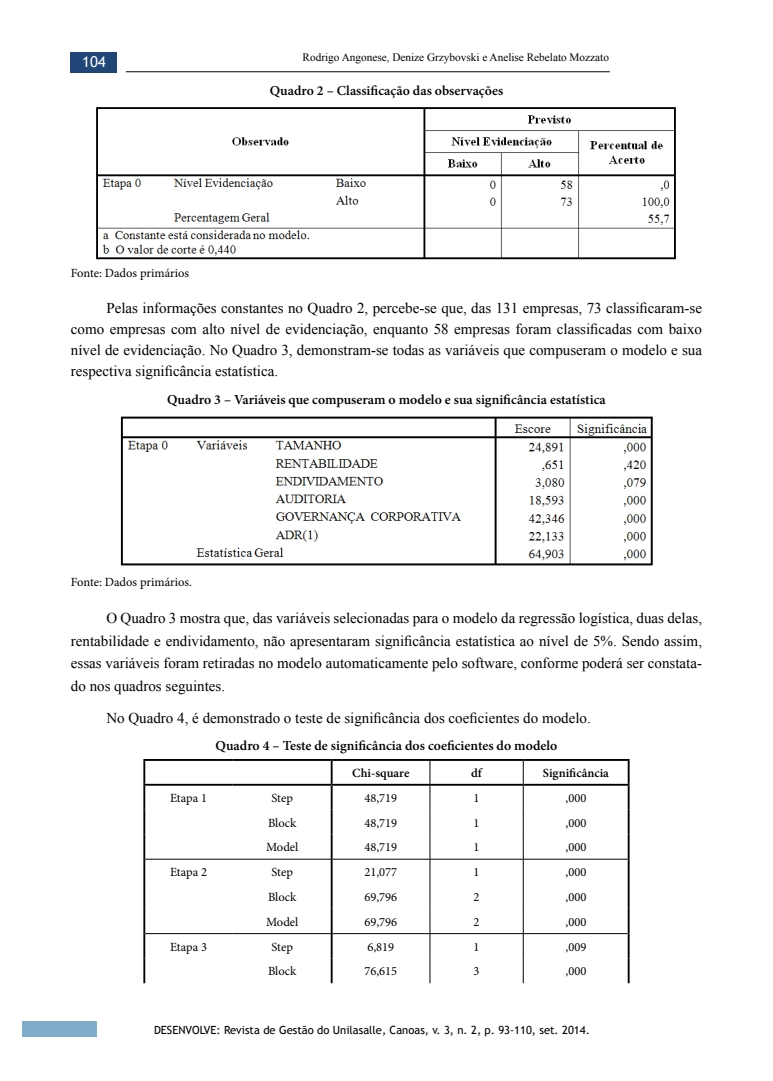
<style>
.page{position:relative;width:773px;height:1081px;background:#fff}
.page>*{position:absolute;margin:0;border:0;box-sizing:border-box;transform-origin:0 0}
.t1{font:15px/21.2px "Times New Roman";color:#000;text-align:justify}
.t2{font:15px "Trebuchet MS";color:#fff}
.t3{font:600 13.75px "Minion Pro";color:#000}
.t4{font:12.5px "Minion Pro";color:#000}
.t5{font:600 12.5px "Minion Pro";color:#000}
.t6{font:11.25px "Trebuchet MS";color:#000}
.t7{font:11.25px "Times New Roman";color:#000}
</style>
<div class="page">
<div style="left:71px;top:52px;width:46px;height:20px;background:#1f4677"></div>
<hr style="left:126px;top:71px;width:483px;height:1px;background:#000">
<div style="left:22px;top:1021px;width:75px;height:16px;background:#80adcc"></div>
<svg style="left:145px;top:761px;width:482px;height:222px"></svg>
<hr style="left:143px;top:761px;width:2px;height:23px;background:#000">
<hr style="left:143px;top:759px;width:90px;height:2px;background:#000">
<hr style="left:233px;top:759px;width:98px;height:2px;background:#000">
<hr style="left:330px;top:761px;width:2px;height:23px;background:#000">
<hr style="left:331px;top:759px;width:99px;height:2px;background:#000">
<hr style="left:430px;top:759px;width:93px;height:2px;background:#000">
<hr style="left:523px;top:759px;width:106px;height:2px;background:#000">
<hr style="left:627px;top:761px;width:2px;height:23px;background:#000">
<hr style="left:143px;top:786px;width:2px;height:23px;background:#000">
<hr style="left:330px;top:786px;width:2px;height:23px;background:#000">
<hr style="left:143px;top:784px;width:90px;height:2px;background:#000">
<hr style="left:233px;top:784px;width:98px;height:2px;background:#000">
<hr style="left:331px;top:784px;width:99px;height:2px;background:#000">
<hr style="left:430px;top:784px;width:93px;height:2px;background:#000">
<hr style="left:523px;top:784px;width:106px;height:2px;background:#000">
<hr style="left:627px;top:786px;width:2px;height:23px;background:#000">
<hr style="left:143px;top:809px;width:2px;height:25px;background:#000">
<hr style="left:330px;top:809px;width:2px;height:25px;background:#000">
<hr style="left:627px;top:809px;width:2px;height:25px;background:#000">
<hr style="left:143px;top:834px;width:2px;height:25px;background:#000">
<hr style="left:330px;top:834px;width:2px;height:25px;background:#000">
<hr style="left:627px;top:834px;width:2px;height:25px;background:#000">
<hr style="left:143px;top:859px;width:2px;height:25px;background:#000">
<hr style="left:330px;top:859px;width:2px;height:25px;background:#000">
<hr style="left:145px;top:859px;width:88px;height:1px;background:#000">
<hr style="left:233px;top:859px;width:98px;height:1px;background:#000">
<hr style="left:331px;top:859px;width:99px;height:1px;background:#000">
<hr style="left:430px;top:859px;width:93px;height:1px;background:#000">
<hr style="left:523px;top:859px;width:104px;height:1px;background:#000">
<hr style="left:627px;top:859px;width:2px;height:25px;background:#000">
<hr style="left:143px;top:884px;width:2px;height:25px;background:#000">
<hr style="left:330px;top:884px;width:2px;height:25px;background:#000">
<hr style="left:627px;top:884px;width:2px;height:25px;background:#000">
<hr style="left:143px;top:909px;width:2px;height:24px;background:#000">
<hr style="left:330px;top:909px;width:2px;height:24px;background:#000">
<hr style="left:627px;top:909px;width:2px;height:24px;background:#000">
<hr style="left:143px;top:933px;width:2px;height:25px;background:#000">
<hr style="left:330px;top:934px;width:2px;height:24px;background:#000">
<hr style="left:145px;top:933px;width:88px;height:1px;background:#000">
<hr style="left:233px;top:933px;width:98px;height:1px;background:#000">
<hr style="left:331px;top:933px;width:99px;height:1px;background:#000">
<hr style="left:430px;top:933px;width:93px;height:1px;background:#000">
<hr style="left:523px;top:933px;width:104px;height:1px;background:#000">
<hr style="left:627px;top:933px;width:2px;height:25px;background:#000">
<hr style="left:143px;top:958px;width:2px;height:25px;background:#000">
<hr style="left:330px;top:958px;width:2px;height:25px;background:#000">
<svg style="left:429px;top:761px;width:1px;height:222px"></svg>
<svg style="left:523px;top:761px;width:1px;height:222px"></svg>
<hr style="left:627px;top:958px;width:2px;height:25px;background:#000">
<img style="left:96px;top:107px;width:580px;height:153px">
<img style="left:120px;top:416px;width:533px;height:150px">
<p class="t2" style="left:82px;top:53px;width:25px">104</p>
<p class="t7" style="left:302px;top:50px;width:308px">Rodrigo Angonese, Denize Grzybovski e Anelise Rebelato Mozzato</p>
<p class="t3" style="left:270px;top:81px;width:235px">Quadro 2 – Classificação das observações</p>
<p class="t4" style="left:71px;top:265px;width:120px">Fonte: Dados primários</p>
<p class="t1" style="left:71px;top:297px;width:632px;text-indent:35px">Pelas informações constantes no Quadro 2, percebe-se que, das 131 empresas, 73 classificaram-se como empresas com alto nível de evidenciação, enquanto 58 empresas foram classificadas com baixo nível de evidenciação. No Quadro 3, demonstram-se todas as variáveis que compuseram o modelo e sua respectiva significância estatística.</p>
<p class="t3" style="left:167px;top:390px;width:440px">Quadro 3 – Variáveis que compuseram o modelo e sua significância estatística</p>
<p class="t4" style="left:71px;top:574px;width:122px">Fonte: Dados primários.</p>
<p class="t1" style="left:71px;top:606px;width:632px;line-height:22.5px;text-indent:35px">O Quadro 3 mostra que, das variáveis selecionadas para o modelo da regressão logística, duas delas, rentabilidade e endividamento, não apresentaram significância estatística ao nível de 5%. Sendo assim, essas variáveis foram retiradas no modelo automaticamente pelo software, conforme poderá ser constata&shy;do nos quadros seguintes.</p>
<p class="t1" style="left:106px;top:706px;width:486px">No Quadro 4, é demonstrado o teste de significância dos coeficientes do modelo.</p>
<p class="t3" style="left:215px;top:736px;width:343px">Quadro 4 – Teste de significância dos coeficientes do modelo</p>
<p class="t5" style="left:352px;top:764px;width:59px">Chi-square</p>
<p class="t5" style="left:471px;top:764px;width:12px">df</p>
<p class="t5" style="left:543px;top:764px;width:68px">Significância</p>
<p class="t4" style="left:170px;top:789px;width:38px">Etapa 1</p>
<p class="t4" style="left:271px;top:789px;width:23px">Step</p>
<p class="t4" style="left:364px;top:789px;width:34px">48,719</p>
<p class="t4" style="left:473px;top:789px;width:7px">1</p>
<p class="t4" style="left:565px;top:789px;width:22px">,000</p>
<p class="t4" style="left:268px;top:814px;width:30px">Block</p>
<p class="t4" style="left:364px;top:814px;width:34px">48,719</p>
<p class="t4" style="left:473px;top:814px;width:7px">1</p>
<p class="t4" style="left:565px;top:814px;width:22px">,000</p>
<p class="t4" style="left:266px;top:839px;width:34px">Model</p>
<p class="t4" style="left:364px;top:839px;width:34px">48,719</p>
<p class="t4" style="left:473px;top:839px;width:7px">1</p>
<p class="t4" style="left:565px;top:839px;width:22px">,000</p>
<p class="t4" style="left:170px;top:864px;width:38px">Etapa 2</p>
<p class="t4" style="left:271px;top:864px;width:23px">Step</p>
<p class="t4" style="left:364px;top:864px;width:34px">21,077</p>
<p class="t4" style="left:473px;top:864px;width:7px">1</p>
<p class="t4" style="left:565px;top:864px;width:22px">,000</p>
<p class="t4" style="left:268px;top:888px;width:30px">Block</p>
<p class="t4" style="left:364px;top:888px;width:34px">69,796</p>
<p class="t4" style="left:473px;top:888px;width:7px">2</p>
<p class="t4" style="left:565px;top:888px;width:22px">,000</p>
<p class="t4" style="left:266px;top:913px;width:34px">Model</p>
<p class="t4" style="left:364px;top:913px;width:34px">69,796</p>
<p class="t4" style="left:473px;top:913px;width:7px">2</p>
<p class="t4" style="left:565px;top:913px;width:22px">,000</p>
<p class="t4" style="left:170px;top:938px;width:38px">Etapa 3</p>
<p class="t4" style="left:271px;top:938px;width:23px">Step</p>
<p class="t4" style="left:367px;top:938px;width:28px">6,819</p>
<p class="t4" style="left:473px;top:938px;width:7px">1</p>
<p class="t4" style="left:565px;top:938px;width:22px">,009</p>
<p class="t4" style="left:268px;top:963px;width:30px">Block</p>
<p class="t4" style="left:364px;top:963px;width:34px">76,615</p>
<p class="t4" style="left:473px;top:963px;width:7px">3</p>
<p class="t4" style="left:565px;top:963px;width:22px">,000</p>
<p class="t6" style="left:154px;top:1023px;width:437px">DESENVOLVE: Revista de Gestão do Unilasalle, Canoas, v. 3, n. 2, p. 93-110, set. 2014.</p>
</div>
